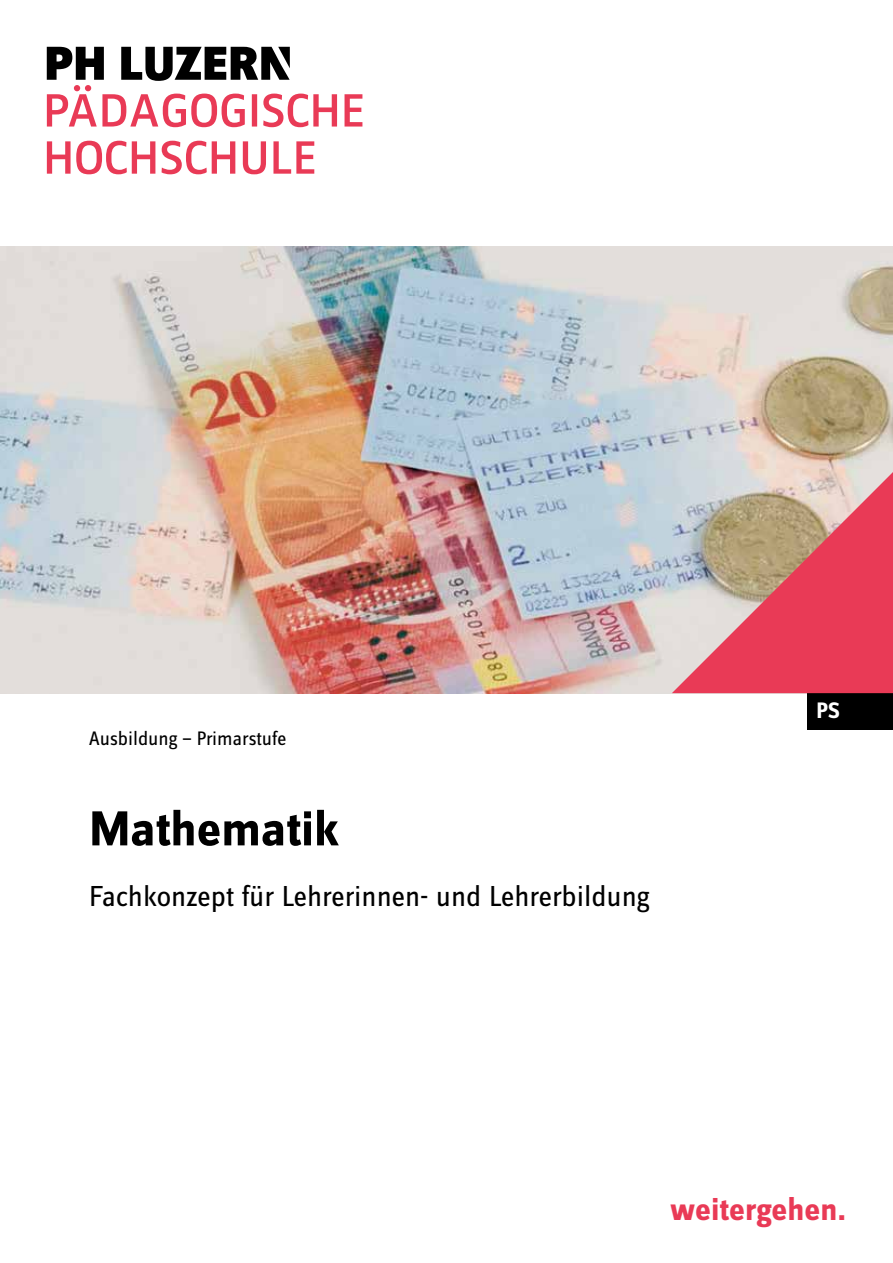
<style>
.page{position:relative;width:893px;height:1263px;background:#fff}
.page>*{position:absolute;margin:0;border:0;box-sizing:border-box;transform-origin:0 0}
.t1{font:700 51px "Zine Sans Dis OT";color:#000}
.t2{font:700 33px "Zine Sans Dis OT";color:#e93a56}
.t3{font:30px "Zine Sans Dis OT";color:#000}
.t4{font:700 23.25px "Zine Sans Dis OT";color:#fff}
.t5{font:20.25px "Zine Sans Dis OT";color:#000}
</style>
<div class="page">
<img style="left:0;top:247px;width:893px;height:446px">
<svg style="left:47px;top:141px;width:108px;height:33px"></svg>
<svg style="left:162px;top:141px;width:73px;height:33px"></svg>
<svg style="left:243px;top:141px;width:23px;height:33px"></svg>
<svg style="left:273px;top:141px;width:41px;height:33px"></svg>
<svg style="left:47px;top:47px;width:315px;height:80px"></svg>
<div style="left:808px;top:693px;width:85px;height:36px;background:#000"></div>
<svg style="left:672px;top:472px;width:221px;height:221px;background:#d87c83"></svg>
<p class="t5" style="left:89px;top:729px;width:199px">Ausbildung — Primarstufe</p>
<h1 class="t1" style="left:89px;top:802px;width:252px">Mathematik</h1>
<p class="t3" style="left:89px;top:882px;width:562px">Fachkonzept für Lehrerinnen- und Lehrerbildung</p>
<p class="t4" style="left:816px;top:699px;width:25px">PS</p>
<p class="t2" style="left:670px;top:1193px;width:178px">weitergehen.</p>
</div>
